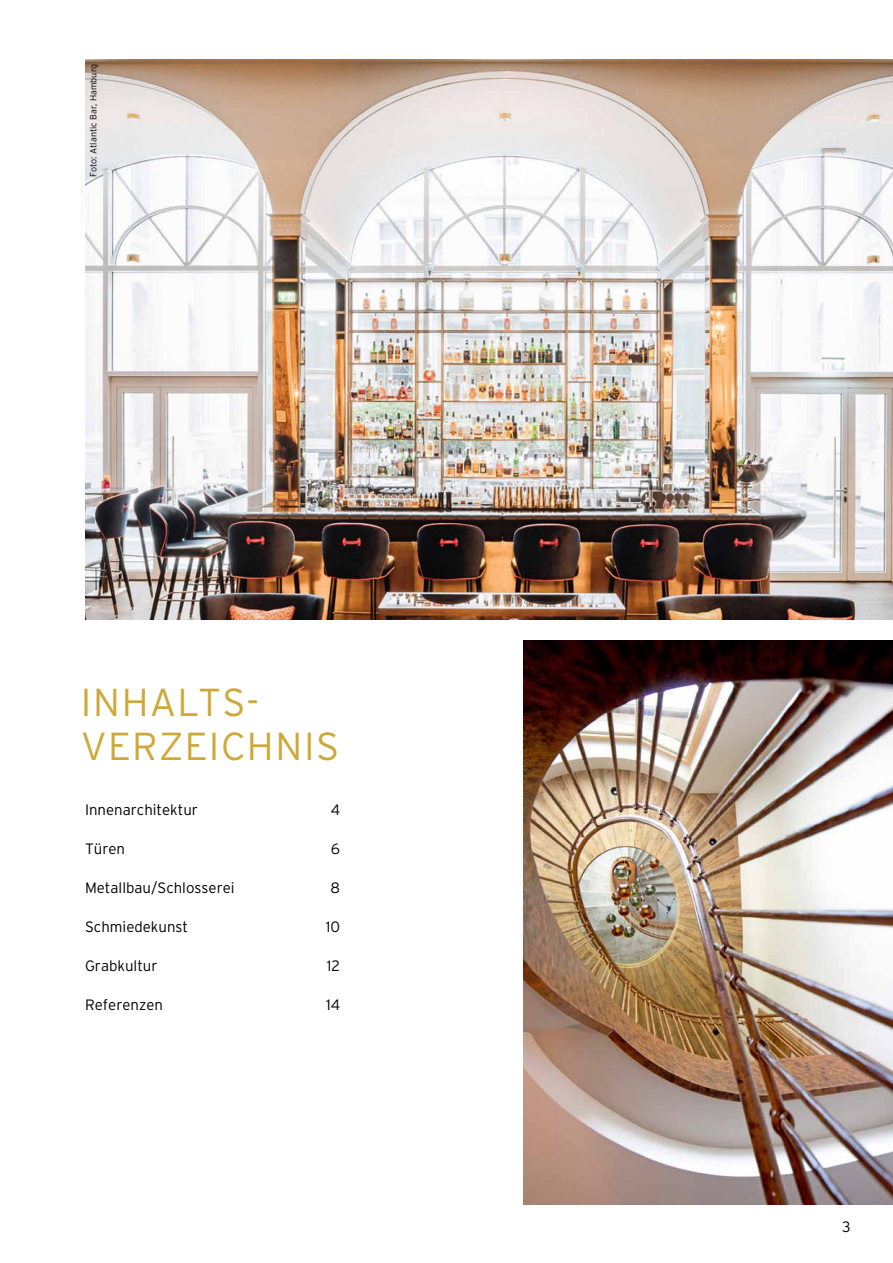
<style>
.page{position:relative;width:893px;height:1263px;background:#fff}
.page>*{position:absolute;margin:0;border:0;box-sizing:border-box;transform-origin:0 0}
.t1{font:300 39px/43.5px "Interstate";letter-spacing:.035em;color:#cea93a}
.t2{font:300 15px "Interstate";color:#000}
.t3{font:300 9px "Interstate";color:#000}
</style>
<div class="page">
<img style="left:85px;top:60px;width:808px;height:560px">
<img style="left:523px;top:640px;width:370px;height:565px">
<p class="t3" style="left:88px;top:177px;width:115px;rotate:-90deg">Foto: Atlantic Bar, Hamburg</p>
<h1 class="t1" style="left:81px;top:680px;width:260px">INHALTS-<br>VERZEICHNIS</h1>
<p class="t2" style="left:85px;top:801px;width:115px">Innenarchitektur</p>
<p class="t2" style="left:331px;top:801px;width:11px">4</p>
<p class="t2" style="left:85px;top:840px;width:42px">Türen</p>
<p class="t2" style="left:331px;top:840px;width:11px">6</p>
<p class="t2" style="left:85px;top:879px;width:151px">Metallbau/Schlosserei</p>
<p class="t2" style="left:330px;top:879px;width:11px">8</p>
<p class="t2" style="left:85px;top:918px;width:105px">Schmiedekunst</p>
<p class="t2" style="left:326px;top:918px;width:16px">10</p>
<p class="t2" style="left:85px;top:957px;width:74px">Grabkultur</p>
<p class="t2" style="left:327px;top:957px;width:15px">12</p>
<p class="t2" style="left:85px;top:996px;width:79px">Referenzen</p>
<p class="t2" style="left:326px;top:996px;width:16px">14</p>
<p class="t2" style="left:842px;top:1219px;width:10px">3</p>
</div>
